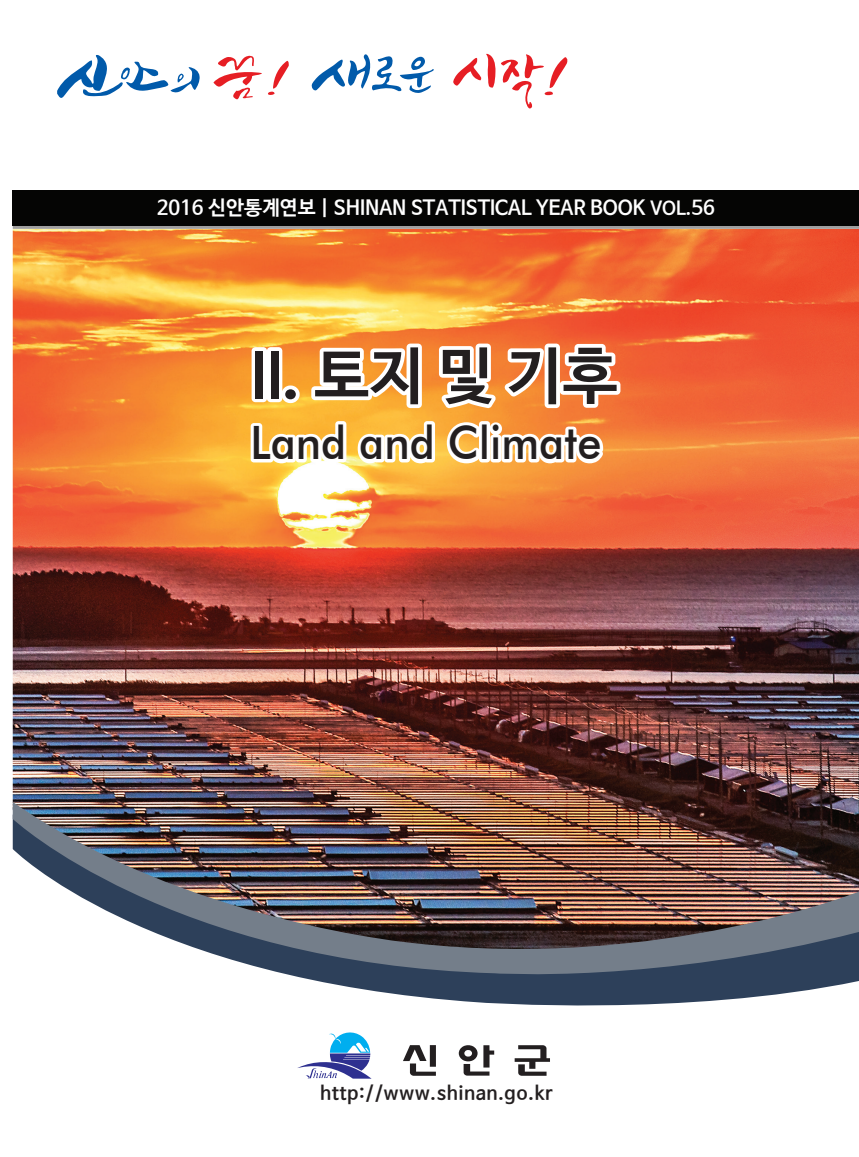
<style>
.page{position:relative;width:859px;height:1157px;background:#fff}
.page>*{position:absolute;margin:0;border:0;box-sizing:border-box;transform-origin:0 0}
.t1{font:700 61.35px "Nanum Barun Gothic";color:#231f20}
.t2{font:500 46.05px "Futura BT";color:#231f20;scale:.94 1}
.t3{font:700 19.95px "Nanum Barun Gothic";color:#fff}
.t4{font:700 18.45px "Nanum Barun Gothic";letter-spacing:.05em;color:#231f20}
.s1{font-size:18.45px}
</style>
<div class="page">
<img style="left:13px;top:229px;width:846px;height:573px">
<svg style="left:333px;top:984px;width:511px;height:22px;fill:#2d405a"></svg>
<img style="left:13px;top:802px;width:846px;height:182px">
<svg style="left:57px;top:55px;width:143px;height:43px"></svg>
<svg style="left:213px;top:56px;width:76px;height:43px"></svg>
<svg style="left:453px;top:54px;width:114px;height:54px"></svg>
<svg style="left:311px;top:54px;width:123px;height:39px"></svg>
<img style="left:13px;top:225px;width:846px;height:4px">
<div style="left:13px;top:190px;width:846px;height:35px;background:#050504"></div>
<svg style="left:252px;top:347px;width:48px;height:56px"></svg>
<svg style="left:311px;top:343px;width:111px;height:65px"></svg>
<svg style="left:439px;top:343px;width:57px;height:65px"></svg>
<svg style="left:505px;top:343px;width:115px;height:65px"></svg>
<svg style="left:251px;top:421px;width:95px;height:42px"></svg>
<svg style="left:358px;top:421px;width:77px;height:42px"></svg>
<svg style="left:447px;top:421px;width:156px;height:42px"></svg>
<svg style="left:403px;top:1045px;width:147px;height:31px"></svg>
<svg style="left:297px;top:1032px;width:75px;height:47px"></svg>
<p class="t3" style="left:157px;top:197px;width:560px">2016 신안통계연보 | SHINAN STATISTICAL YEAR BOOK <span class="s1">VOL.</span>56</p>
<h1 class="t1" style="left:251px;top:344px;width:368px">II. 토지 및 기후</h1>
<h2 class="t2" style="left:250px;top:415px;width:375px">Land and Climate</h2>
<p class="t4" style="left:320px;top:1083px;width:234px">http://www.shinan.go.kr</p>
</div>
